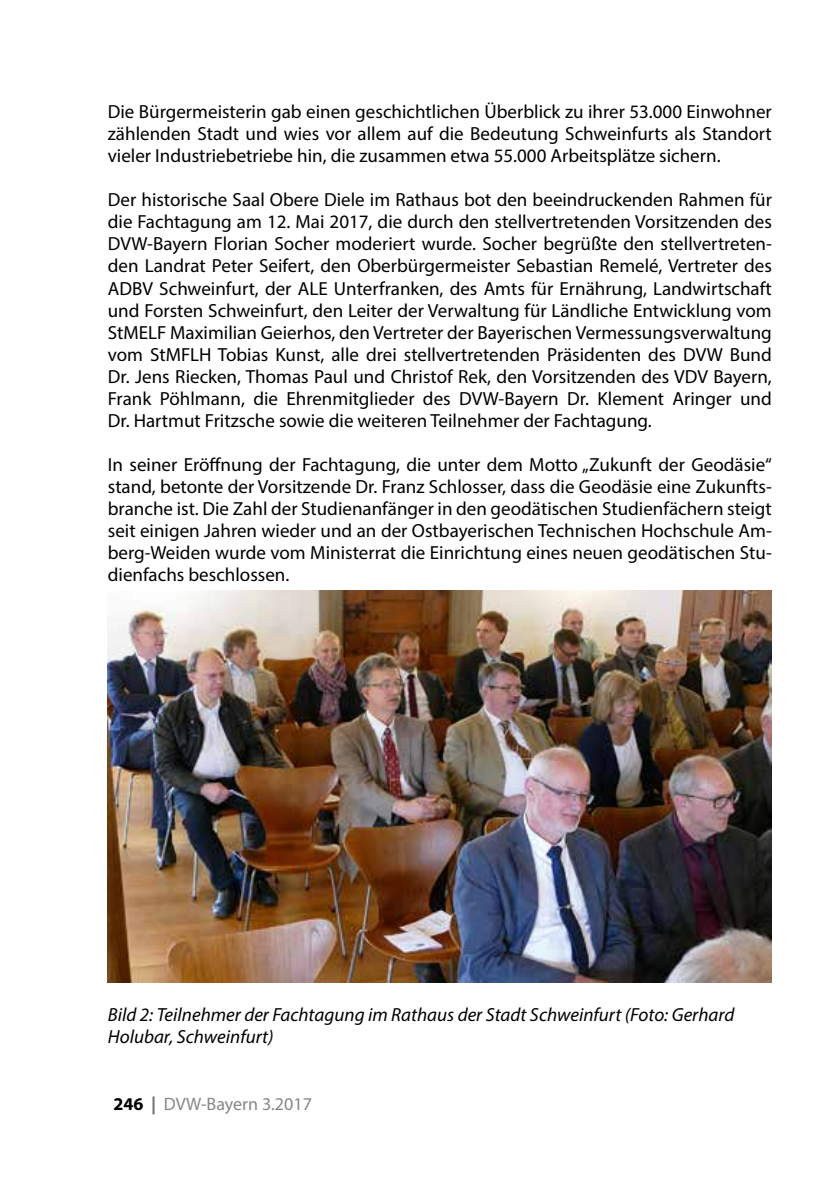
<style>
.page{position:relative;width:840px;height:1191px;background:#fff}
.page>*{position:absolute;margin:0;border:0;box-sizing:border-box;transform-origin:0 0}
.t1{font:19px/22px "Myriad Pro";color:#000;text-align:justify}
.t2{font:italic 19px/22px "Myriad Pro";color:#000}
.t3{font:18px "Myriad Pro";color:#868786}
.s1{font-weight:700;color:#000}
.s2{font-weight:700;color:#6e6e6e}
</style>
<div class="page">
<img style="left:108px;top:590px;width:663px;height:392px">
<p class="t1" style="left:108px;top:101px;width:665px">Die Bürgermeisterin gab einen geschichtlichen Überblick zu ihrer 53.000 Einwohner zählenden Stadt und wies vor allem auf die Bedeutung Schweinfurts als Standort vieler Industriebetriebe hin, die zusammen etwa 55.000 Arbeitsplätze sichern.</p>
<p class="t1" style="left:108px;top:189px;width:665px">Der historische Saal Obere Diele im Rathaus bot den beeindruckenden Rahmen für die Fachtagung am 12. Mai 2017, die durch den stellvertretenden Vorsitzenden des DVW-Bayern Florian Socher moderiert wurde. Socher begrüßte den stellvertreten&shy;den Landrat Peter Seifert, den Oberbürgermeister Sebastian Remelé, Vertreter des ADBV Schweinfurt, der ALE Unterfranken, des Amts für Ernährung, Landwirtschaft und Forsten Schweinfurt, den Leiter der Verwaltung für Ländliche Entwicklung vom StMELF Maximilian Geierhos, den Vertreter der Bayerischen Vermessungsverwaltung vom StMFLH Tobias Kunst, alle drei stellvertretenden Präsidenten des DVW Bund Dr. Jens Riecken, Thomas Paul und Christof Rek, den Vorsitzenden des VDV Bayern, Frank Pöhlmann, die Ehrenmitglieder des DVW-Bayern Dr. Klement Aringer und Dr. Hartmut Fritzsche sowie die weiteren Teilnehmer der Fachtagung.</p>
<p class="t1" style="left:108px;top:453px;width:665px">In seiner Eröffnung der Fachtagung, die unter dem Motto „Zukunft der Geodäsie“ stand, betonte der Vorsitzende Dr. Franz Schlosser, dass die Geodäsie eine Zukunfts&shy;branche ist. Die Zahl der Studienanfänger in den geodätischen Studienfächern steigt seit einigen Jahren wieder und an der Ostbayerischen Technischen Hochschule Am&shy;berg-Weiden wurde vom Ministerrat die Einrichtung eines neuen geodätischen Stu&shy;dienfachs beschlossen.</p>
<p class="t2" style="left:108px;top:1003px;width:627px">Bild 2: Teilnehmer der Fachtagung im Rathaus der Stadt Schweinfurt (Foto: Gerhard<br>Holubar, Schweinfurt)</p>
<p class="t3" style="left:113px;top:1093px;width:200px"><span class="s1">246</span> <span class="s2">|</span> DVW-Bayern 3.2017</p>
</div>
